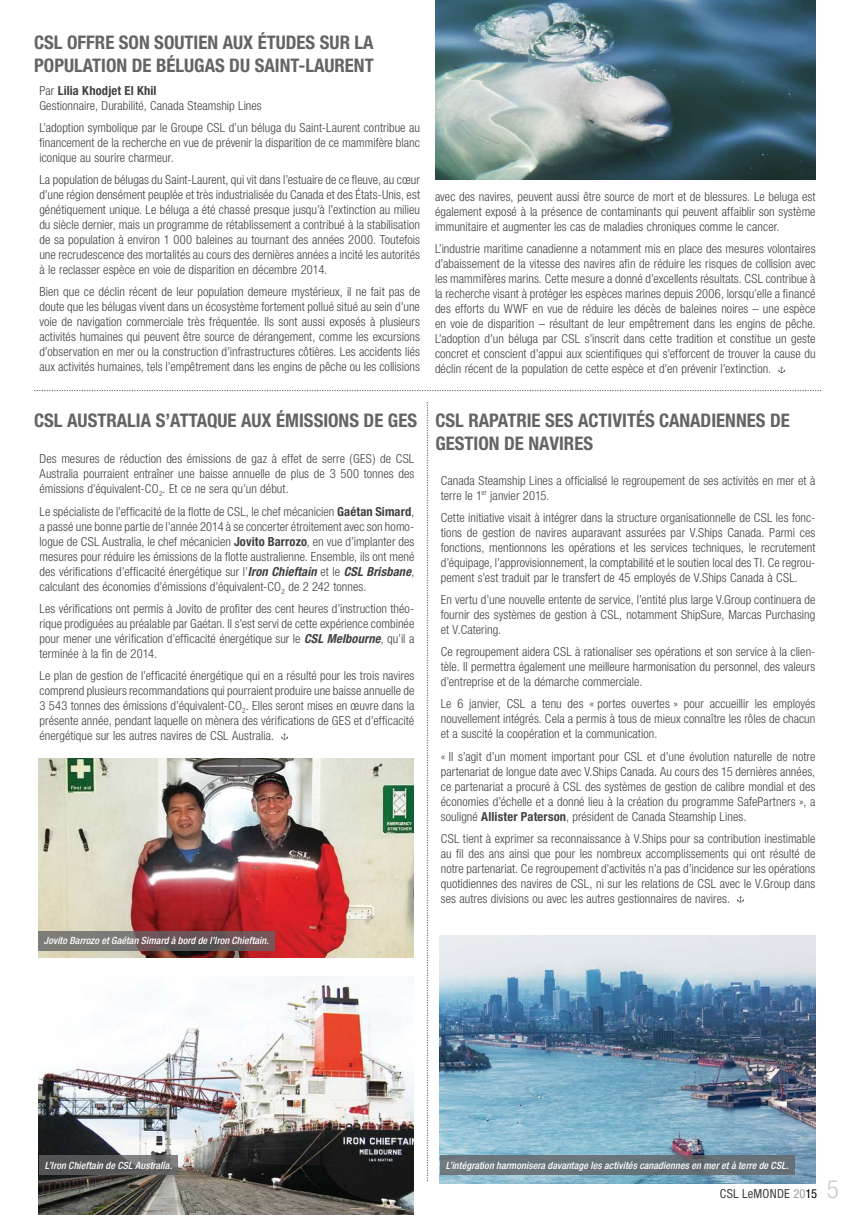
<style>
.page{position:relative;width:855px;height:1215px;background:#fff}
.page>*{position:absolute;margin:0;border:0;box-sizing:border-box;transform-origin:0 0}
.t1{font:700 condensed 18.75px/22.5px "Helvetica Neue";color:#636466}
.t2{font:300 condensed 12.5px/15px "Helvetica Neue";letter-spacing:.005em;color:#414042;text-align:justify}
.t3{font:condensed 12.5px "Helvetica Neue";letter-spacing:.015em;color:#414042}
.t4{font:italic 500 condensed 10px "Helvetica Neue";letter-spacing:.01em;color:#fff}
.s1{font-weight:700}
.s2{font-weight:700;font-style:italic}
.s3{color:#9d9fa2}
.s4{color:#000}
.s5{font-weight:300;font-size:25px;color:#c7c8ca}
</style>
<div class="page">
<svg style="left:281px;top:733px;width:7px;height:7px"></svg>
<svg style="left:778px;top:366px;width:7px;height:7px"></svg>
<svg style="left:737px;top:896px;width:7px;height:7px"></svg>
<svg style="left:427px;top:402px;width:1px;height:779px"></svg>
<svg style="left:34px;top:390px;width:787px;height:1px"></svg>
<img style="left:39px;top:976px;width:375px;height:239px">
<img style="left:435px;top:0;width:380px;height:179px">
<img style="left:440px;top:935px;width:375px;height:248px">
<svg style="left:39px;top:1155px;width:139px;height:19px;background:#5c5d5e"></svg>
<div style="left:440px;top:1155px;width:355px;height:19px;background:#68747a"></div>
<img style="left:38px;top:759px;width:376px;height:199px">
<svg style="left:38px;top:931px;width:236px;height:19px;background:#716463"></svg>
<h1 class="t1" style="left:34px;top:31px;width:341px">CSL OFFRE SON SOUTIEN AUX ÉTUDES SUR LA<br>POPULATION DE BÉLUGAS DU SAINT-LAURENT</h1>
<p class="t2" style="left:39px;top:83px;width:224px">Par <span class="s1">Lilia Khodjet El Khil<br></span>Gestionnaire, Durabilité, Canada Steamship Lines</p>
<p class="t2" style="left:39px;top:120px;width:382px">L’adoption symbolique par le Groupe CSL d’un béluga du Saint-Laurent contribue au financement de la recherche en vue de prévenir la disparition de ce mammifère blanc iconique au sourire charmeur.</p>
<p class="t2" style="left:39px;top:172px;width:382px">La population de bélugas du Saint-Laurent, qui vit dans l’estuaire de ce fleuve, au cœur d’une région densément peuplée et très industrialisée du Canada et des États-Unis, est génétiquement unique. Le béluga a été chassé presque jusqu’à l’extinction au milieu du siècle dernier, mais un programme de rétablissement a contribué à la stabilisation de sa population à environ 1 000 baleines au tournant des années 2000. Toutefois une recrudescence des mortalités au cours des dernières années a incité les autorités à le reclasser espèce en voie de disparition en décembre 2014.</p>
<p class="t2" style="left:39px;top:284px;width:382px">Bien que ce déclin récent de leur population demeure mystérieux, il ne fait pas de doute que les bélugas vivent dans un écosystème fortement pollué situé au sein d’une voie de navigation commerciale très fréquentée. Ils sont aussi exposés à plusieurs activités humaines qui peuvent être source de dérangement, comme les excursions d’observation en mer ou la construction d’infrastructures côtières. Les accidents liés aux activités humaines, tels l’empêtrement dans les engins de pêche ou les collisions</p>
<h1 class="t1" style="left:34px;top:409px;width:384px">CSL AUSTRALIA S’ATTAQUE AUX ÉMISSIONS DE GES</h1>
<p class="t2" style="left:40px;top:451px;width:376px">Des mesures de réduction des émissions de gaz à effet de serre (GES) de CSL Australia pourraient entraîner une baisse annuelle de plus de 3 500 tonnes des émissions d’équivalent-CO<sub>2</sub>. Et ce ne sera qu’un début.</p>
<p class="t2" style="left:40px;top:504px;width:376px">Le spécialiste de l’efficacité de la flotte de CSL, le chef mécanicien <span class="s1">Gaétan Simard</span>, a passé une bonne partie de l’année 2014 à se concerter étroitement avec son homo&shy;logue de CSL Australia, le chef mécanicien <span class="s1">Jovito Barrozo</span>, en vue d’implanter des mesures pour réduire les émissions de la flotte australienne. Ensemble, ils ont mené des vérifications d’efficacité énergétique sur l’<span class="s2">Iron Chieftain</span> et le <span class="s2">CSL Brisbane</span>, calculant des économies d’émissions d’équivalent-CO<sub>2</sub> de 2 242 tonnes.</p>
<p class="t2" style="left:40px;top:601px;width:376px">Les vérifications ont permis à Jovito de profiter des cent heures d’instruction théo&shy;rique prodiguées au préalable par Gaétan. Il s’est servi de cette expérience combinée pour mener une vérification d’efficacité énergétique sur le <span class="s2">CSL Melbourne</span>, qu’il a terminée à la fin de 2014.</p>
<p class="t2" style="left:40px;top:668px;width:376px">Le plan de gestion de l’efficacité énergétique qui en a résulté pour les trois navires comprend plusieurs recommandations qui pourraient produire une baisse annuelle de 3 543 tonnes des émissions d’équivalent-CO<sub>2</sub>. Elles seront mises en œuvre dans la présente année, pendant laquelle on mènera des vérifications de GES et d’efficacité énergétique sur les autres navires de CSL Australia.</p>
<p class="t4" style="left:44px;top:935px;width:226px">Jovito Barrozo et Gaétan Simard à bord de l’Iron Chieftain.</p>
<p class="t2" style="left:435px;top:189px;width:382px">avec des navires, peuvent aussi être source de mort et de blessures. Le beluga est également exposé à la présence de contaminants qui peuvent affaiblir son système immunitaire et augmenter les cas de maladies chroniques comme le cancer.</p>
<p class="t2" style="left:435px;top:241px;width:382px">L’industrie maritime canadienne a notamment mis en place des mesures volontaires d’abaissement de la vitesse des navires afin de réduire les risques de collision avec les mammifères marins. Cette mesure a donné d’excellents résultats. CSL contribue à la recherche visant à protéger les espèces marines depuis 2006, lorsqu’elle a financé des efforts du WWF en vue de réduire les décès de baleines noires – une espèce en voie de disparition – résultant de leur empêtrement dans les engins de pêche.<br>L’adoption d’un béluga par CSL s’inscrit dans cette tradition et constitue un geste concret et conscient d’appui aux scientifiques qui s’efforcent de trouver la cause du déclin récent de la population de cette espèce et d’en prévenir l’extinction.</p>
<h1 class="t1" style="left:435px;top:409px;width:356px">CSL RAPATRIE SES ACTIVITÉS CANADIENNES DE<br>GESTION DE NAVIRES</h1>
<p class="t2" style="left:441px;top:473px;width:376px">Canada Steamship Lines a officialisé le regroupement de ses activités en mer et à terre le 1<sup>er</sup> janvier 2015.</p>
<p class="t2" style="left:441px;top:510px;width:376px">Cette initiative visait à intégrer dans la structure organisationnelle de CSL les fonc&shy;tions de gestion de navires auparavant assurées par V.Ships Canada. Parmi ces fonctions, mentionnons les opérations et les services techniques, le recrutement d’équipage, l’approvisionnement, la comptabilité et le soutien local des TI. Ce regrou&shy;pement s’est traduit par le transfert de 45 employés de V.Ships Canada à CSL.</p>
<p class="t2" style="left:441px;top:592px;width:376px">En vertu d’une nouvelle entente de service, l’entité plus large V.Group continuera de fournir des systèmes de gestion à CSL, notamment ShipSure, Marcas Purchasing et V.Catering.</p>
<p class="t2" style="left:441px;top:644px;width:376px">Ce regroupement aidera CSL à rationaliser ses opérations et son service à la clien&shy;tèle. Il permettra également une meilleure harmonisation du personnel, des valeurs d’entreprise et de la démarche commerciale.</p>
<p class="t2" style="left:441px;top:696px;width:376px">Le 6 janvier, CSL a tenu des « portes ouvertes » pour accueillir les employés nouvellement intégrés. Cela a permis à tous de mieux connaître les rôles de chacun et a suscité la coopération et la communication.</p>
<p class="t2" style="left:441px;top:749px;width:376px">« Il s’agit d’un moment important pour CSL et d’une évolution naturelle de notre partenariat de longue date avec V.Ships Canada. Au cours des 15 dernières années, ce partenariat a procuré à CSL des systèmes de gestion de calibre mondial et des économies d’échelle et a donné lieu à la création du programme SafePartners », a souligné <span class="s1">Allister Paterson</span>, président de Canada Steamship Lines.</p>
<p class="t2" style="left:441px;top:831px;width:376px">CSL tient à exprimer sa reconnaissance à V.Ships pour sa contribution inestimable au fil des ans ainsi que pour les nombreux accomplissements qui ont résulté de notre partenariat. Ce regroupement d’activités n’a pas d’incidence sur les opérations quotidiennes des navires de CSL, ni sur les relations de CSL avec le V.Group dans ses autres divisions ou avec les autres gestionnaires de navires.</p>
<p class="t4" style="left:45px;top:1159px;width:129px">L’Iron Chieftain de CSL Australia.</p>
<p class="t4" style="left:446px;top:1159px;width:344px">L’intégration harmonisera davantage les activités canadiennes en mer et à terre de CSL.</p>
<p class="t3" style="left:720px;top:1186px;width:121px">CSL LeMONDE <span class="s3">20</span><span class="s4">15</span> <span class="s5">5</span></p>
</div>
